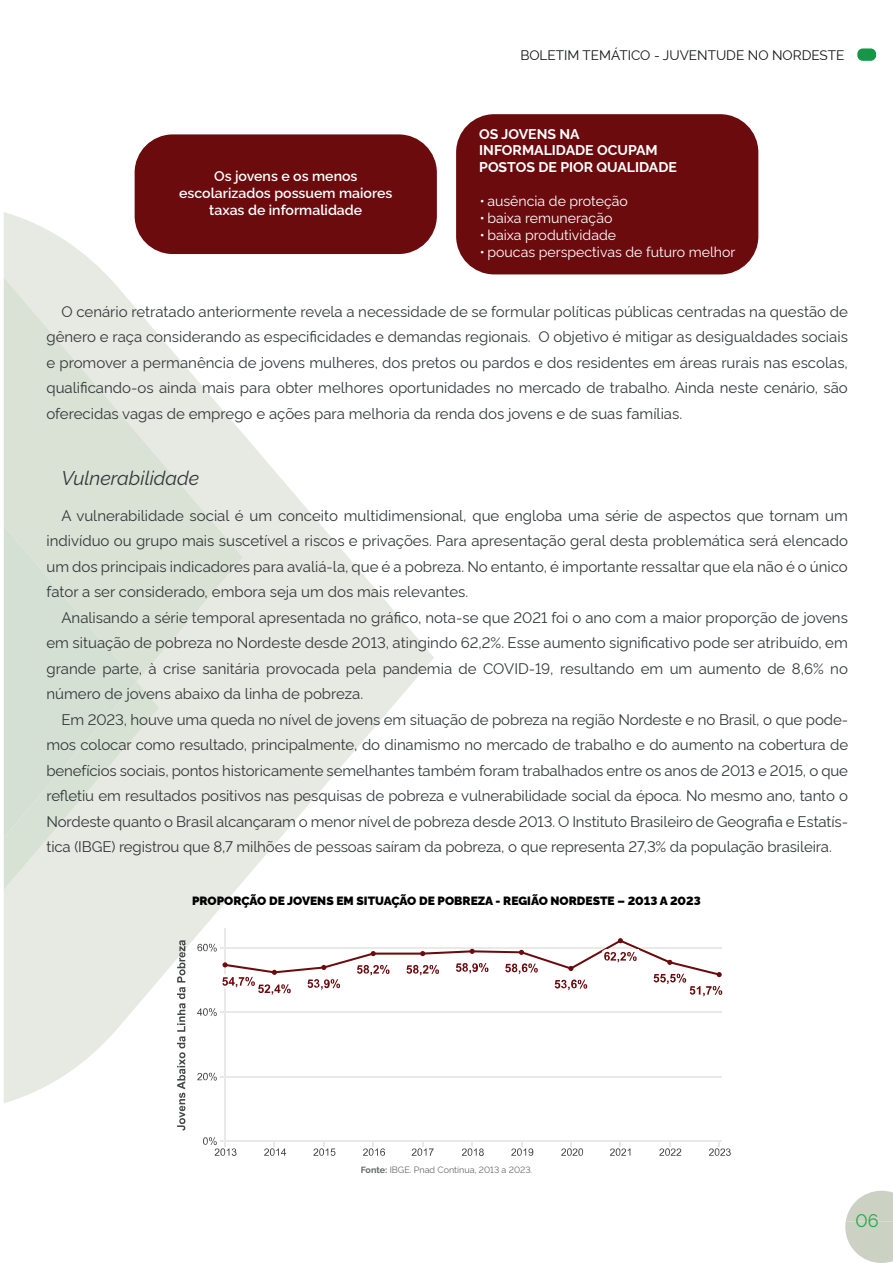
<style>
.page{position:relative;width:893px;height:1263px;background:#fff}
.page>*{position:absolute;margin:0;border:0;box-sizing:border-box;transform-origin:0 0}
.t1{font:italic 19.5px "Rawline";color:#333739}
.t2{font:18px "Rawline";color:#27a549}
.t3{font:15px/25.5px "Rawline";color:#333739;text-align:justify}
.t4{font:14.1px "Rawline";color:#fff}
.t5{font:600 14.1px/17px "Rawline";color:#fff;text-align:center}
.t6{font:700 14.1px/17px "Rawline";color:#fff}
.t7{font:13.5px "Rawline";color:#111416}
.t8{font:900 12px "Rawline";color:#000001}
.t9{font:9px "Rawline";color:#666968}
.s1{font-weight:700}
.s2{font-family:"Open Sans";font-weight:300}
</style>
<div class="page">
<svg style="left:4px;top:212px;width:430px;height:891px"></svg>
<svg style="left:4px;top:277px;width:239px;height:405px;background:#e4e9e0"></svg>
<svg style="left:4px;top:526px;width:155px;height:364px;background:#dae3d8"></svg>
<div style="left:857px;top:48px;width:19px;height:13px;background:#169747;border-radius:5px"></div>
<svg style="left:845px;top:1191px;width:48px;height:72px"></svg>
<div style="left:135px;top:134px;width:302px;height:120px;background:#6b0b0e;border-radius:38px"></div>
<div style="left:456px;top:114px;width:302px;height:160px;background:#6b0b0e;border-radius:38px"></div>
<div style="left:225px;top:929px;width:497px;height:212px;background:#fff"></div>
<hr style="left:225px;top:1076px;width:497px;height:1px;background:#e8eae8">
<hr style="left:224px;top:1141px;width:498px;height:1px;background:#e8eae8">
<svg style="left:709px;top:1142px;width:22px;height:14px"></svg>
<svg style="left:659px;top:1142px;width:22px;height:14px"></svg>
<svg style="left:610px;top:1142px;width:20px;height:14px"></svg>
<svg style="left:561px;top:1142px;width:22px;height:14px"></svg>
<svg style="left:511px;top:1142px;width:22px;height:14px"></svg>
<svg style="left:462px;top:1142px;width:22px;height:14px"></svg>
<svg style="left:412px;top:1142px;width:22px;height:14px"></svg>
<svg style="left:363px;top:1142px;width:22px;height:14px"></svg>
<svg style="left:313px;top:1142px;width:22px;height:14px"></svg>
<svg style="left:264px;top:1142px;width:22px;height:14px"></svg>
<hr style="left:224px;top:928px;width:2px;height:214px;background:#e8eae8">
<svg style="left:203px;top:1137px;width:34px;height:19px"></svg>
<svg style="left:197px;top:1073px;width:27px;height:7px"></svg>
<svg style="left:177px;top:940px;width:9px;height:190px"></svg>
<svg style="left:197px;top:938px;width:526px;height:78px"></svg>
<p class="t5" style="left:179px;top:166px;width:215px">Os jovens e os menos escolarizados possuem maiores taxas de informalidade</p>
<p class="t7" style="left:520px;top:45px;width:326px">BOLETIM TEMÁTICO - JUVENTUDE NO NORDESTE</p>
<p class="t6" style="left:479px;top:124px;width:199px">OS JOVENS NA<br>INFORMALIDADE OCUPAM<br>POSTOS DE PIOR QUALIDADE</p>
<p class="t4" style="left:480px;top:190px;width:149px">• ausência de proteção</p>
<p class="t4" style="left:480px;top:207px;width:134px">• baixa remuneração</p>
<p class="t4" style="left:480px;top:224px;width:138px">• baixa produtividade</p>
<p class="t4" style="left:480px;top:241px;width:257px">• poucas perspectivas de futuro melhor</p>
<p class="t3" style="left:46px;top:297px;width:803px;text-indent:15px">O cenário retratado anteriormente revela a necessidade de se formular políticas públicas centradas na questão de gênero e raça considerando as especificidades e demandas regionais. O objetivo é mitigar as desigualdades sociais e promover a permanência de jovens mulheres, dos pretos ou pardos e dos residentes em áreas rurais nas escolas, qualificando-os ainda mais para obter melhores oportunidades no mercado de trabalho. Ainda neste cenário, são oferecidas vagas de emprego e ações para melhoria da renda dos jovens e de suas famílias.</p>
<h1 class="t1" style="left:61px;top:463px;width:139px">Vulnerabilidade</h1>
<p class="t3" style="left:46px;top:501px;width:803px;text-indent:15px">A vulnerabilidade social é um conceito multidimensional, que engloba uma série de aspectos que tornam um indivíduo ou grupo mais suscetível a riscos e privações. Para apresentação geral desta problemática será elencado um dos principais indicadores para avaliá-la, que é a pobreza. No entanto, é importante ressaltar que ela não é o único fator a ser considerado, embora seja um dos mais relevantes.</p>
<p class="t3" style="left:46px;top:603px;width:803px;text-indent:15px">Analisando a série temporal apresentada no gráfico, nota-se que 2021 foi o ano com a maior proporção de jovens em situação de pobreza no Nordeste desde 2013, atingindo 62,2%. Esse aumento significativo pode ser atribuído, em grande parte, à crise sanitária provocada pela pandemia de COVID-19, resultando em um aumento de 8,6% no número de jovens abaixo da linha de pobreza.</p>
<p class="t3" style="left:46px;top:705px;width:803px;text-indent:15px">Em 2023, houve uma queda no nível de jovens em situação de pobreza na região Nordeste e no Brasil, o que pode&shy;mos colocar como resultado, principalmente, do dinamismo no mercado de trabalho e do aumento na cobertura de benefícios sociais, pontos historicamente semelhantes também foram trabalhados entre os anos de 2013 e 2015, o que refletiu em resultados positivos nas pesquisas de pobreza e vulnerabilidade social da época. No mesmo ano, tanto o Nordeste quanto o Brasil alcançaram o menor nível de pobreza desde 2013. O Instituto Brasileiro de Geografia e Estatís&shy;tica (IBGE) registrou que 8,7 milhões de pessoas saíram da pobreza, o que representa 27,3% da população brasileira.</p>
<p class="t8" style="left:192px;top:891px;width:510px">PROPORÇÃO DE JOVENS EM SITUAÇÃO DE POBREZA - REGIÃO NORDESTE – 2013 A 2023</p>
<p class="t9" style="left:361px;top:1163px;width:173px"><span class="s1">Fonte:</span> IBGE. Pnad Contínua<span class="s2">,</span> 2013 a 2023.</p>
<p class="t2" style="left:856px;top:1206px;width:25px">06</p>
</div>
